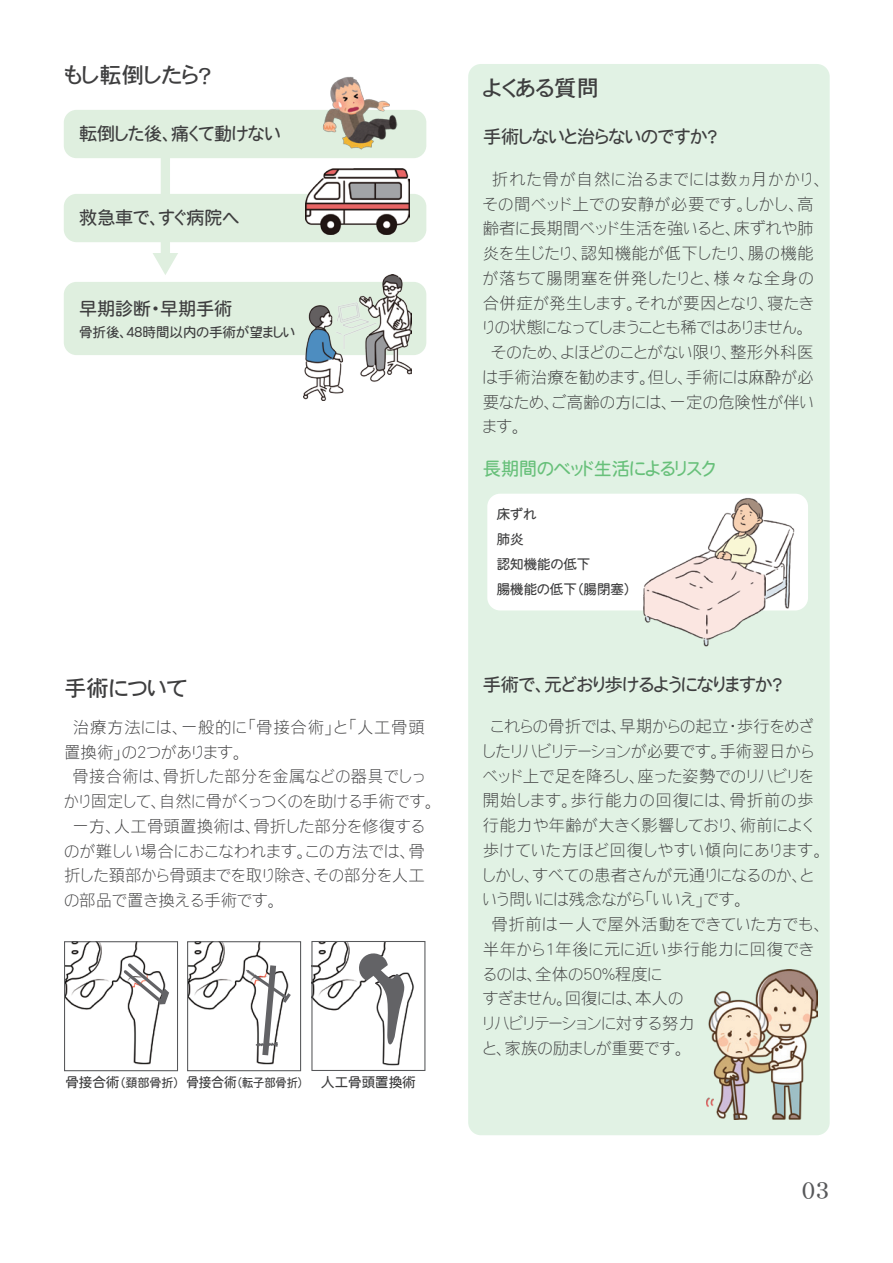
<style>
.page{position:relative;width:893px;height:1263px;background:#fff}
.page>*{position:absolute;margin:0;border:0;box-sizing:border-box;transform-origin:0 0}
.t1{font:22.5px "DFHS Gothic W5 WING RKSJ H";color:#3e3e3f}
.t2{font:22.5px "DFHS Mincho W5 WING RKSJ H";color:#57585a}
.t3{font:18px "DFHS Maru Gothic W4 WING RKSJ H";color:#3e3e3f}
.t4{font:18px "DFHS Maru Gothic W4 WING RKSJ H";color:#68c07a}
.t5{font:16.5px/24.8px "DF Gothic P W2 WING RKSJ H";letter-spacing:.015em;color:#3e3e3f}
.t6{font:13.5px/24.8px "DFHS Maru Gothic W4 WING RKSJ H";color:#3e3e3f}
.t7{font:12px "DFHS Maru Gothic W4 WING RKSJ H";color:#3e3e3f}
.s1{font-size:13.5px}
</style>
<div class="page">
<div style="left:468px;top:64px;width:362px;height:1071px;background:#e1f2e4;border-radius:13px"></div>
<div style="left:64px;top:282px;width:362px;height:73px;background:#dfefdf;border-radius:13px"></div>
<div style="left:487px;top:494px;width:321px;height:116px;background:#fff;border-radius:13px"></div>
<img style="left:633px;top:494px;width:171px;height:153px">
<img style="left:706px;top:969px;width:111px;height:150px">
<div style="left:64px;top:110px;width:362px;height:48px;background:#dfefdf;border-radius:13px"></div>
<svg style="left:153px;top:158px;width:25px;height:117px"></svg>
<div style="left:64px;top:194px;width:362px;height:48px;background:#dfefdf;border-radius:13px"></div>
<img style="left:306px;top:169px;width:104px;height:66px">
<img style="left:304px;top:274px;width:107px;height:127px">
<img style="left:323px;top:76px;width:74px;height:74px">
<img style="left:313px;top:943px;width:24px;height:68px">
<img style="left:337px;top:943px;width:77px;height:123px">
<svg style="left:357px;top:951px;width:47px;height:93px"></svg>
<div style="left:311px;top:941px;width:114px;height:130px;border:1px solid #57585a"></div>
<img style="left:66px;top:943px;width:94px;height:122px">
<div style="left:64px;top:941px;width:114px;height:130px;border:1px solid #57585a"></div>
<img style="left:189px;top:943px;width:85px;height:122px">
<div style="left:187px;top:941px;width:114px;height:130px;border:1px solid #57585a"></div>
<svg style="left:244px;top:959px;width:47px;height:102px"></svg>
<svg style="left:121px;top:960px;width:48px;height:47px"></svg>
<h1 class="t1" style="left:65px;top:64px;width:148px">もし転倒したら？</h1>
<p class="t3" style="left:79px;top:125px;width:203px">転倒した後、痛くて動けない</p>
<p class="t3" style="left:79px;top:209px;width:162px">救急車で、すぐ病院へ</p>
<p class="t3" style="left:79px;top:300px;width:154px">早期診断・早期手術</p>
<p class="t6" style="left:79px;top:319px;width:217px">骨折後、４８時間以内の手術が望ましい</p>
<h1 class="t1" style="left:64px;top:676px;width:125px">手術について</h1>
<p class="t5" style="left:64px;top:715px;width:371px">　治療方法には、一般的に「骨接合術」と「人工骨頭置換術」の2つがあります。<br>　骨接合術は、骨折した部分を金属などの器具でしっかり固定して、自然に骨がくっつくのを助ける手術です。　一方、人工骨頭置換術は、骨折した部分を修復するのが難しい場合におこなわれます。この方法では、骨折した頚部から骨頭までを取り除き、その部分を人工の部品で置き換える手術です。</p>
<p class="t7" style="left:65px;top:1077px;width:240px"><span class="s1">骨接合術</span>（頚部骨折）<span class="s1">骨接合術</span>（転子部骨折）</p>
<p class="t6" style="left:321px;top:1070px;width:96px">人工骨頭置換術</p>
<h1 class="t1" style="left:483px;top:76px;width:118px">よくある質問</h1>
<p class="t3" style="left:483px;top:128px;width:235px">手術しないと治らないのですか？</p>
<p class="t5" style="left:483px;top:167px;width:341px">　折れた骨が自然に治るまでには数ヵ月かかり、その間ベッド上での安静が必要です。しかし、高齢者に長期間ベッド生活を強いると、床ずれや肺炎を生じたり、認知機能が低下したり、腸の機能が落ちて腸閉塞を併発したりと、様々な全身の合併症が発生します。それが要因となり、寝たきりの状態になってしまうことも稀ではありません。<br>　そのため、よほどのことがない限り、整形外科医は手術治療を勧めます。但し、手術には麻酔が必要なため、ご高齢の方には、一定の危険性が伴います。</p>
<p class="t4" style="left:483px;top:459px;width:234px">長期間のベッド生活によるリスク</p>
<p class="t6" style="left:497px;top:502px;width:136px">床ずれ<br>肺炎<br>認知機能の低下<br>腸機能の低下（腸閉塞）</p>
<p class="t3" style="left:483px;top:675px;width:301px">手術で、元どおり歩けるようになりますか？</p>
<p class="t5" style="left:483px;top:714px;width:341px">　これらの骨折では、早期からの起立・歩行をめざしたリハビリテーションが必要です。手術翌日からベッド上で足を降ろし、座った姿勢でのリハビリを開始します。歩行能力の回復には、骨折前の歩行能力や年齢が大きく影響しており、術前によく歩けていた方ほど回復しやすい傾向にあります。しかし、すべての患者さんが元通りになるのか、という問いには残念ながら「いいえ」です。<br>　骨折前は一人で屋外活動をできていた方でも、半年から1年後に元に近い歩行能力に回復できるのは、全体の50％程度に<br>すぎません。回復には、本人の<br>リハビリテーションに対する努力<br>と、家族の励ましが重要です。</p>
<h1 class="t2" style="left:802px;top:1180px;width:29px">03</h1>
</div>
